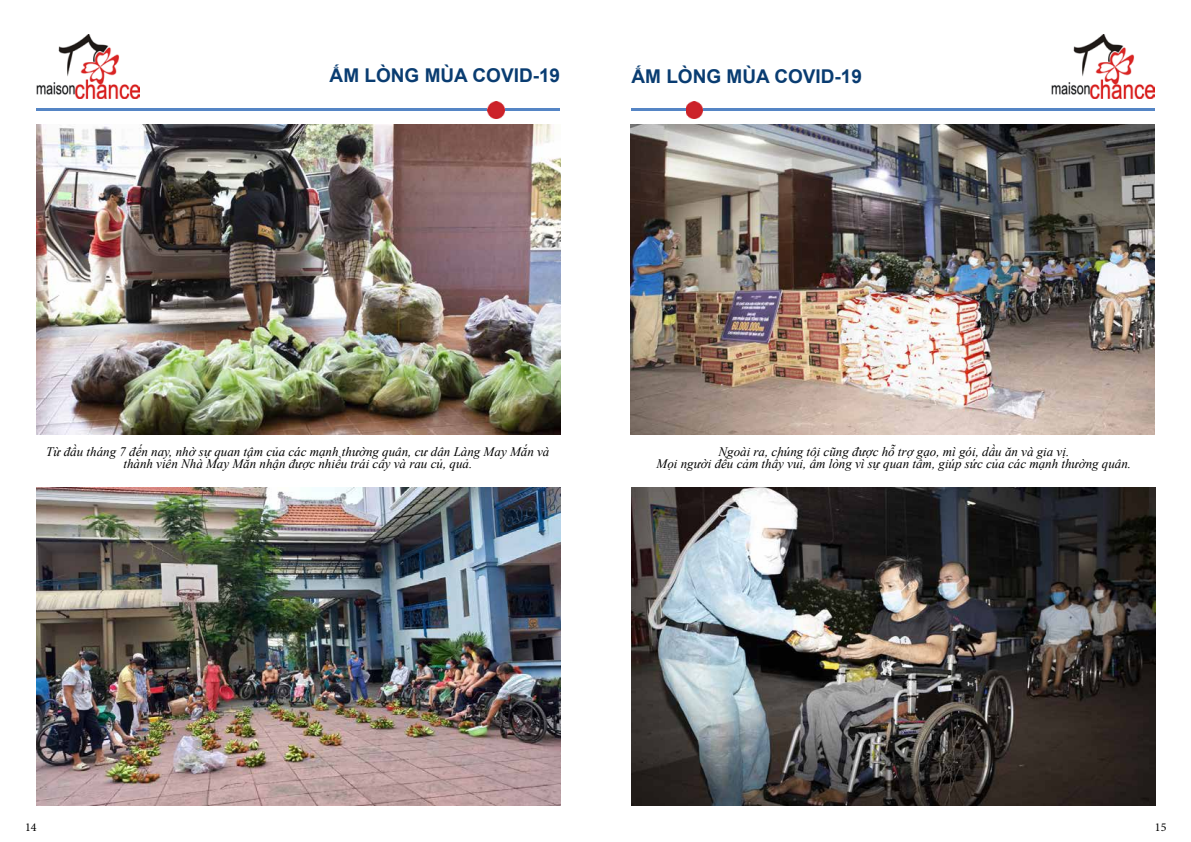
<style>
.page{position:relative;width:1191px;height:842px;background:#fff}
.page>*{position:absolute;margin:0;border:0;box-sizing:border-box;transform-origin:0 0}
.t1{font:700 19px "Arial";color:#093c71}
.t2{font:italic 13px/12px "Times New Roman";color:#000;text-align:center}
.t3{font:12px "Minion Pro";color:#000}
</style>
<div class="page">
<hr style="left:631px;top:109px;width:524px;height:2px;background:#5585c5">
<img style="left:686px;top:101px;width:17px;height:17px">
<img style="left:1051px;top:35px;width:103px;height:63px">
<hr style="left:36px;top:109px;width:523px;height:2px;background:#5585c5">
<img style="left:488px;top:101px;width:17px;height:17px">
<img style="left:36px;top:35px;width:103px;height:63px">
<img style="left:37px;top:124px;width:524px;height:310px">
<img style="left:37px;top:488px;width:524px;height:318px">
<img style="left:631px;top:124px;width:523px;height:310px">
<img style="left:631px;top:488px;width:524px;height:318px">
<h1 class="t1" style="left:330px;top:62px;width:232px">ẤM LÒNG MÙA COVID-19</h1>
<h1 class="t1" style="left:631px;top:63px;width:232px">ẤM LÒNG MÙA COVID-19</h1>
<p class="t2" style="left:46px;top:445px;width:504px">Từ đầu tháng 7 đến nay, nhờ sự quan tâm của các mạnh thường quân, cư dân Làng May Mắn và thành viên Nhà May Mắn nhận được nhiều trái cây và rau củ, quả.</p>
<p class="t2" style="left:656px;top:445px;width:476px">Ngoài ra, chúng tôi cũng được hỗ trợ gạo, mì gói, dầu ăn và gia vị.<br>Mọi người đều cảm thấy vui, ấm lòng vì sự quan tâm, giúp sức của các mạnh thường quân.</p>
<p class="t3" style="left:25px;top:819px;width:13px">14</p>
<p class="t3" style="left:1155px;top:819px;width:13px">15</p>
</div>
